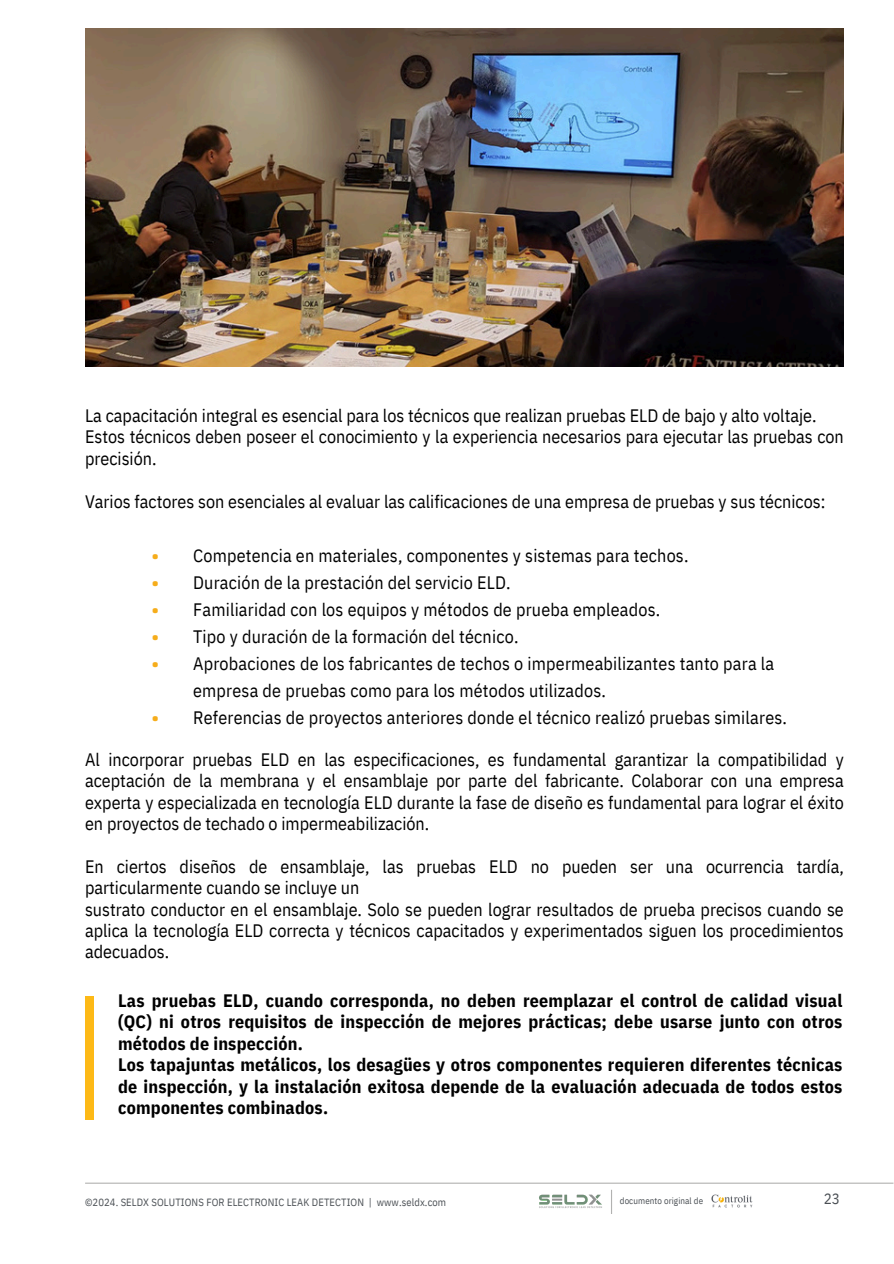
<style>
.page{position:relative;width:894px;height:1264px;background:#fff}
.page>*{position:absolute;margin:0;border:0;box-sizing:border-box;transform-origin:0 0}
.t1{font:18px/27px "IBM Plex Sans Cond";color:#000}
.t2{font:700 18px/21.5px "IBM Plex Sans Cond";letter-spacing:.01em;color:#000}
.t3{font:700 18px "IBM Plex Sans Cond";color:#f6ad1b}
.t4{font:15px "IBM Plex Sans Cond";color:#4a4f54}
.t5{font:10.5px "IBM Plex Sans Cond";letter-spacing:.01em;color:#4a4f54}
.t6{font:9px "IBM Plex Sans Cond";letter-spacing:.01em;color:#4a4f54}
</style>
<div class="page">
<img style="left:85px;top:28px;width:758px;height:338px">
<div style="left:85px;top:996px;width:9px;height:123px;background:#fdb916"></div>
<img style="left:711px;top:1194px;width:41px;height:13px">
<hr style="left:85px;top:1182px;width:808px;height:1px;background:#b2b2b1">
<hr style="left:610px;top:1189px;width:2px;height:24px;background:#b2b2b1">
<img style="left:539px;top:1194px;width:63px;height:14px">
<h2 class="t1" style="left:85px;top:404px;width:760px;line-height:21.3px">La capacitación integral es esencial para los técnicos que realizan pruebas ELD de bajo y alto voltaje.<br>Estos técnicos deben poseer el conocimiento y la experiencia necesarios para ejecutar las pruebas con precisión.</h2>
<p class="t1" style="left:85px;top:487px;width:741px">Varios factores son esenciales al evaluar las calificaciones de una empresa de pruebas y sus técnicos:</p>
<p class="t1" style="left:193px;top:541px;width:595px">Competencia en materiales, componentes y sistemas para techos.<br>Duración de la prestación del servicio ELD.<br>Familiaridad con los equipos y métodos de prueba empleados.<br>Tipo y duración de la formación del técnico.<br>Aprobaciones de los fabricantes de techos o impermeabilizantes tanto para la empresa de pruebas como para los métodos utilizados.<br>Referencias de proyectos anteriores donde el técnico realizó pruebas similares.</p>
<h2 class="t1" style="left:85px;top:748px;width:760px;line-height:21.3px;text-align:justify">Al incorporar pruebas ELD en las especificaciones, es fundamental garantizar la compatibilidad y aceptación de la membrana y el ensamblaje por parte del fabricante. Colaborar con una empresa experta y especializada en tecnología ELD durante la fase de diseño es fundamental para lograr el éxito en proyectos de techado o impermeabilización.</h2>
<h2 class="t1" style="left:85px;top:855px;width:760px;line-height:21.5px">En ciertos diseños de ensamblaje, las pruebas ELD no pueden ser una ocurrencia tardía, particularmente cuando se incluye un<br>sustrato conductor en el ensamblaje. Solo se pueden lograr resultados de prueba precisos cuando se aplica la tecnología ELD correcta y técnicos capacitados y experimentados siguen los procedimientos adecuados.</h2>
<h1 class="t2" style="left:118px;top:989px;width:725px">Las pruebas ELD, cuando corresponda, no deben reemplazar el control de calidad visual (QC) ni otros requisitos de inspección de mejores prácticas; debe usarse junto con otros métodos de inspección.<br>Los tapajuntas metálicos, los desagües y otros componentes requieren diferentes técnicas de inspección, y la instalación exitosa depende de la evaluación adecuada de todos estos componentes combinados.</h1>
<h2 class="t3" style="left:152px;top:543px;width:9px">•</h2>
<p class="t3" style="left:152px;top:570px;width:9px">•</p>
<p class="t3" style="left:152px;top:597px;width:9px">•</p>
<p class="t3" style="left:152px;top:624px;width:9px">•</p>
<p class="t3" style="left:152px;top:651px;width:9px">•</p>
<p class="t3" style="left:152px;top:705px;width:9px">•</p>
<p class="t5" style="left:85px;top:1194px;width:362px">©2024. SELDX SOLUTIONS FOR ELECTRONIC LEAK DETECTION | www.seldx.com</p>
<p class="t6" style="left:619px;top:1194px;width:85px">documento original de</p>
<h2 class="t4" style="left:823px;top:1188px;width:18px">23</h2>
</div>
